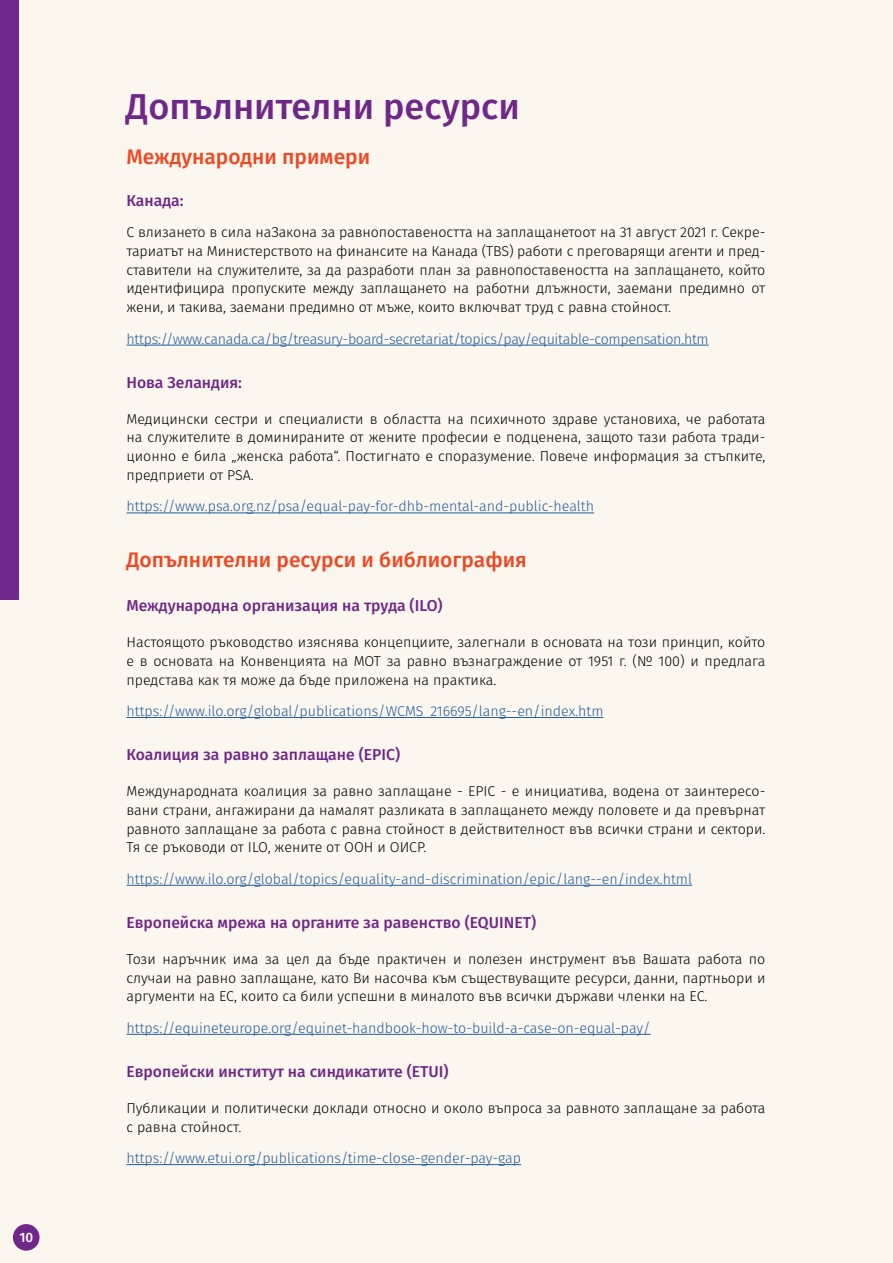
<style>
.page{position:relative;width:893px;height:1263px;background:#fbf6ee}
.page>*{position:absolute;margin:0;border:0;box-sizing:border-box;transform-origin:0 0}
.t1{font:500 36px "Fira Sans";color:#6f2789}
.t2{font:500 21px "Fira Sans";color:#ef4623}
.copy_ok{font:500 15.75px "Fira Sans";color:#6f2789}
.copy_ok-2{font:300 14.25px/18.8px "Fira Sans";color:#000;text-align:justify}
.copy_ok-3{font:300 14.25px "Fira Sans";color:#215e9e}
.copy_ok-4{font:300 14.25px "Fira Sans";letter-spacing:-.02em;color:#215e9e}
.t3{font:500 13.5px "Fira Sans";color:#fff}
</style>
<div class="page">
<div style="left:13px;top:1224px;width:27px;height:27px;background:#6f2789;border-radius:50%"></div>
<div style="left:0;top:0;width:18px;height:600px;background:#6f2789"></div>
<hr style="left:126px;top:345px;width:583px;height:1px;background:#215e9e">
<hr style="left:126px;top:512px;width:468px;height:1px;background:#215e9e">
<hr style="left:126px;top:717px;width:478px;height:1px;background:#215e9e">
<hr style="left:126px;top:885px;width:566px;height:1px;background:#215e9e">
<hr style="left:126px;top:1034px;width:525px;height:1px;background:#215e9e">
<hr style="left:126px;top:1164px;width:395px;height:1px;background:#215e9e">
<p class="t3" style="left:19px;top:1226px;width:15px">10</p>
<p class="t1" style="left:126px;top:77px;width:395px">Допълнителни ресурси</p>
<p class="t2" style="left:126px;top:140px;width:245px">Международни примери</p>
<p class="copy_ok" style="left:126px;top:187px;width:59px">Канада:</p>
<p class="copy_ok-2" style="left:126px;top:223px;width:640px">С влизането в сила наЗакона за равнопоставеността на заплащанетоот на 31 август 2021 г. Секре&shy;тариатът на Министерството на финансите на Канада (TBS) работи с преговарящи агенти и пред&shy;ставители на служителите, за да разработи план за равнопоставеността на заплащането, който идентифицира пропуските между заплащането на работни длъжности, заемани предимно от жени, и такива, заемани предимно от мъже, които включват труд с равна стойност.</p>
<p class="copy_ok-4" style="left:126px;top:329px;width:584px">https://www.canada.ca/bg/treasury-board-secretariat/topics/pay/equitable-compensation.htm</p>
<p class="copy_ok" style="left:126px;top:370px;width:117px">Нова Зеландия:</p>
<p class="copy_ok-2" style="left:126px;top:409px;width:640px">Медицински сестри и специалисти в областта на психичното здраве установиха, че работата на служителите в доминираните от жените професии е подценена, защото тази работа тради&shy;ционно е била „женска работа“. Постигнато е споразумение. Повече информация за стъпките, предприети от PSA.</p>
<p class="copy_ok-3" style="left:126px;top:496px;width:469px">https://www.psa.org.nz/psa/equal-pay-for-dhb-mental-and-public-health</p>
<p class="t2" style="left:126px;top:543px;width:402px">Допълнителни ресурси и библиография</p>
<p class="copy_ok" style="left:126px;top:593px;width:318px">Международна организация на труда (ILO)</p>
<p class="copy_ok-2" style="left:126px;top:633px;width:640px">Настоящото ръководство изяснява концепциите, залегнали в основата на този принцип, който е в основата на Конвенцията на МОТ за равно възнаграждение от 1951 г. (№ 100) и предлага представа как тя може да бъде приложена на практика.</p>
<p class="copy_ok-3" style="left:126px;top:701px;width:479px">https://www.ilo.org/global/publications/WCMS_216695/lang--en/index.htm</p>
<p class="copy_ok" style="left:126px;top:742px;width:275px">Коалиция за равно заплащане (EPIC)</p>
<p class="copy_ok-2" style="left:126px;top:782px;width:640px">Международната коалиция за равно заплащане - EPIC - е инициатива, водена от заинтересо&shy;вани страни, ангажирани да намалят разликата в заплащането между половете и да превърнат равното заплащане за работа с равна стойност в действителност във всички страни и сектори.<br>Тя се ръководи от ILO, жените от ООН и ОИСР.</p>
<p class="copy_ok-3" style="left:126px;top:869px;width:567px">https://www.ilo.org/global/topics/equality-and-discrimination/epic/lang--en/index.html</p>
<p class="copy_ok" style="left:126px;top:910px;width:411px">Европейска мрежа на органите за равенство (EQUINET)</p>
<p class="copy_ok-2" style="left:126px;top:949px;width:640px">Този наръчник има за цел да бъде практичен и полезен инструмент във Вашата работа по случаи на равно заплащане, като Ви насочва към съществуващите ресурси, данни, партньори и аргументи на ЕС, които са били успешни в миналото във всички държави членки на ЕС.</p>
<p class="copy_ok-3" style="left:126px;top:1018px;width:526px">https://equineteurope.org/equinet-handbook-how-to-build-a-case-on-equal-pay/</p>
<p class="copy_ok" style="left:126px;top:1059px;width:324px">Европейски институт на синдикатите (ETUI)</p>
<p class="copy_ok-2" style="left:126px;top:1098px;width:640px">Публикации и политически доклади относно и около въпроса за равното заплащане за работа с равна стойност.</p>
<p class="copy_ok-3" style="left:126px;top:1148px;width:396px">https://www.etui.org/publications/time-close-gender-pay-gap</p>
</div>
